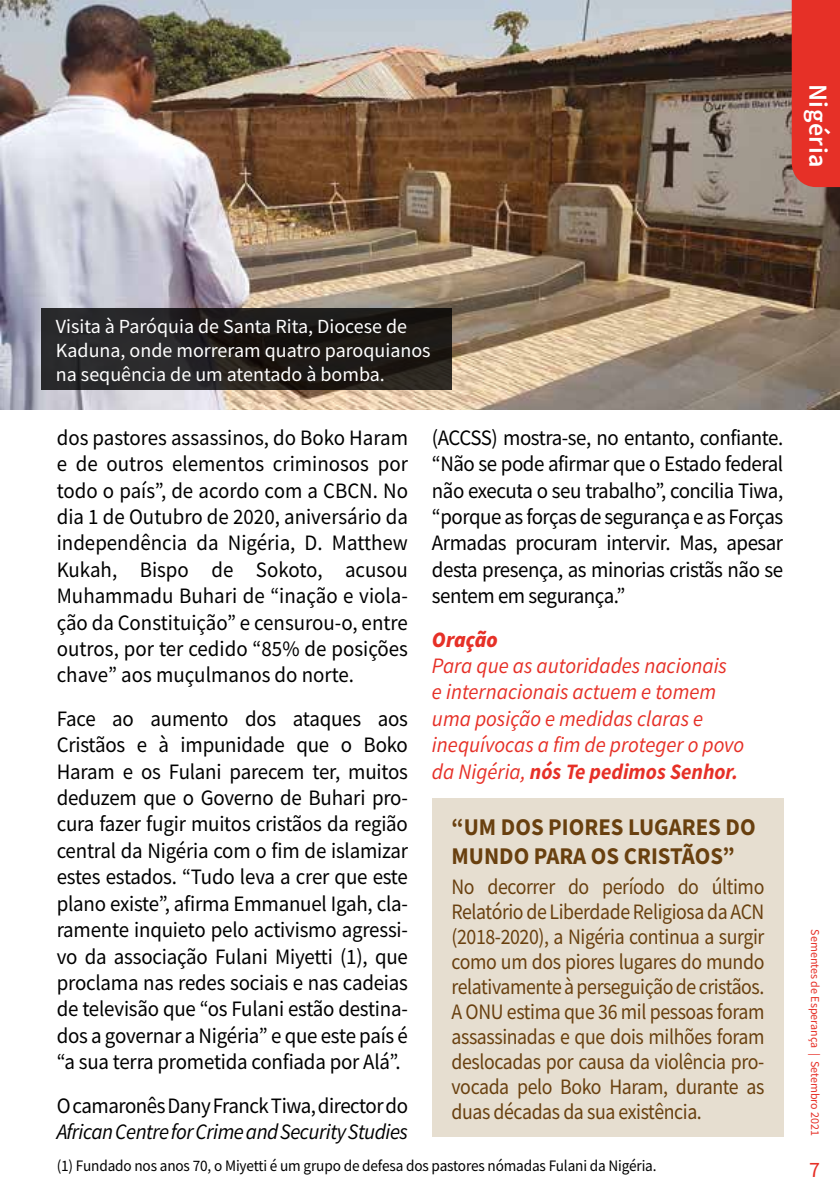
<style>
.page{position:relative;width:840px;height:1191px;background:#fff}
.page>*{position:absolute;margin:0;border:0;box-sizing:border-box;transform-origin:0 0}
.t1{font:600 26px "Source Sans Pro";letter-spacing:.025em;color:#fff}
.t2{font:700 24px/28.8px "Source Sans Pro";color:#69400f;scale:.95 1}
.t3{font:22px/26.4px "Source Sans Pro";letter-spacing:-.02em;color:#000;text-align:justify;scale:.95 1}
.t4{font:22px/25px "Source Sans Pro";letter-spacing:-.02em;color:#69400f;text-align:justify;scale:.9 1}
.t5{font:italic 22px/26.4px "Source Sans Pro";color:#e63027;scale:.95 1}
.t6{font:italic 22px "Source Sans Pro";letter-spacing:-.02em;color:#000;scale:.95 1}
.t7{font:italic 900 22px "Source Sans Pro";color:#e63027;scale:.95 1}
.t8{font:22px "Source Sans Pro";color:#e63027}
.t9{font:20px/24px "Source Sans Pro";color:#fff}
.t10{font:16px "Source Sans Pro";letter-spacing:-.01em;color:#000;scale:.95 1}
.t11{font:12px "Source Sans Pro";color:#e63027}
.s1{font-weight:700}
</style>
<div class="page">
<img style="left:0;top:0;width:839px;height:409px">
<div style="left:791px;top:0;width:48px;height:187px;background:#e63027"></div>
<svg style="left:41px;top:308px;width:410px;height:81px"></svg>
<div style="left:432px;top:798px;width:350px;height:338px;background:#e6ded0"></div>
<p class="t1" style="left:834px;top:84px;width:85px;rotate:90deg">Nigéria</p>
<p class="t9" style="left:56px;top:314px;width:376px">Visita à Paróquia de Santa Rita, Diocese de<br>Kaduna, onde morreram quatro paroquianos na sequência de um atentado à bomba.</p>
<p class="t3" style="left:432px;top:424px;width:371px">(ACCSS) mostra-se, no entanto, confiante. “Não se pode afirmar que o Estado federal não executa o seu trabalho”, concilia Tiwa, “porque as forças de segurança e as Forças Armadas procuram intervir. Mas, apesar desta presença, as minorias cristãs não se sentem em segurança.”</p>
<p class="t7" style="left:432px;top:624px;width:71px">Oração</p>
<p class="t5" style="left:432px;top:652px;width:330px">Para que as autoridades nacionais<br>e internacionais actuem e tomem uma posição e medidas claras e inequívocas a fim de proteger o povo da Nigéria, <span class="s1">nós Te pedimos Senhor.</span></p>
<p class="t3" style="left:57px;top:424px;width:371px">dos pastores assassinos, do Boko Haram e de outros elementos criminosos por todo o país”, de acordo com a CBCN. No dia 1 de Outubro de 2020, aniversário da independência da Nigéria, D. Matthew Kukah, Bispo de Sokoto, acusou Muhammadu Buhari de “inação e viola&shy;ção da Constituição” e censurou-o, entre outros, por ter cedido “85% de posições chave” aos muçulmanos do norte.</p>
<p class="t3" style="left:57px;top:705px;width:371px">Face ao aumento dos ataques aos Cristãos e à impunidade que o Boko Haram e os Fulani parecem ter, muitos deduzem que o Governo de Buhari pro&shy;cura fazer fugir muitos cristãos da região central da Nigéria com o fim de islamizar estes estados. “Tudo leva a crer que este plano existe”, afirma Emmanuel Igah, cla&shy;ramente inquieto pelo activismo agressi&shy;vo da associação Fulani Miyetti (1), que proclama nas redes sociais e nas cadeias de televisão que “os Fulani estão destina&shy;dos a governar a Nigéria” e que este país é “a sua terra prometida confiada por Alá”.</p>
<p class="t3" style="left:57px;top:1092px;width:371px">O camaronês Dany Franck Tiwa, director do</p>
<p class="t6" style="left:57px;top:1117px;width:371px">African Centre for Crime and Security Studies</p>
<p class="t2" style="left:451px;top:812px;width:321px">“UM DOS PIORES LUGARES DO<br>MUNDO PARA OS CRISTÃOS”</p>
<p class="t4" style="left:451px;top:874px;width:349px">No decorrer do período do último Relatório de Liberdade Religiosa da ACN (2018-2020), a Nigéria continua a surgir como um dos piores lugares do mundo relativamente à perseguição de cristãos.<br>A ONU estima que 36 mil pessoas foram assassinadas e que dois milhões foram deslocadas por causa da violência pro&shy;vocada pelo Boko Haram, durante as duas décadas da sua existência.</p>
<p class="t10" style="left:57px;top:1155px;width:632px">(1) Fundado nos anos 70, o Miyetti é um grupo de defesa dos pastores nómadas Fulani da Nigéria.</p>
<p class="t11" style="left:822px;top:929px;width:208px;rotate:90deg">Sementes de Esperança | Setembro 2021</p>
<p class="t8" style="left:808px;top:1155px;width:12px">7</p>
</div>
